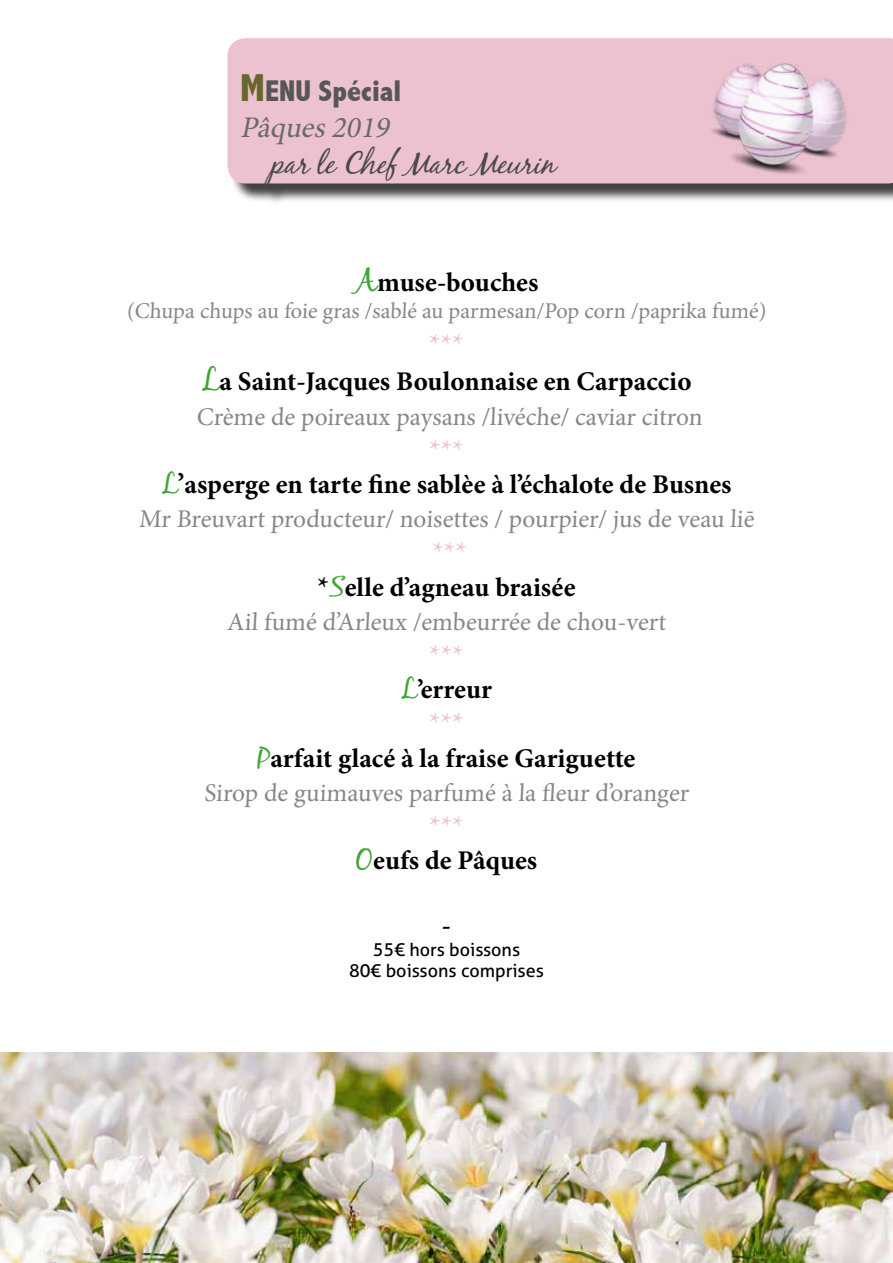
<style>
.page{position:relative;width:893px;height:1263px;background:#fff}
.page>*{position:absolute;margin:0;border:0;box-sizing:border-box;transform-origin:0 0}
.t1{font:italic 30px "Black Jack";color:#4a4a49}
.t2{font:800 condensed 30px "Abadi";color:#575756}
.t3{font:italic 30px "Minion Pro";color:#6b6a6a}
.t4{font:28.5px "Minion Pro";color:#ecc1d0}
.t5{font:700 27px "Minion Pro";color:#000}
.t6{font:25.5px "Minion Pro";letter-spacing:.005em;color:#878787}
.t7{font:22.5px "Minion Pro";color:#878787}
.t8{font:18px/21.6px "Aller";color:#000;text-align:center}
.s1{font-size:39px;color:#67682c}
.s2{font-family:"Black Jack";font-weight:400;font-size:31.5px;color:#3fa535}
.s3{font-family:"Black Jack";font-weight:400;font-size:28.5px;color:#3fa535}
.s4{font-size:28.5px}
</style>
<div class="page">
<img style="left:0;top:1052px;width:893px;height:211px">
<div style="left:230px;top:40px;width:663px;height:165px;background:#000;opacity:.75"></div>
<div style="left:227px;top:38px;width:666px;height:145px;background:#ecc1d0"></div>
<img style="left:696px;top:48px;width:166px;height:141px">
<p class="t2" style="left:240px;top:73px;width:162px"><span class="s1">M</span>ENU Spécial</p>
<p class="t3" style="left:240px;top:107px;width:158px">Pâques2019</p>
<p class="t1" style="left:270px;top:145px;width:298px">p arleChefMarcMeurin</p>
<p class="t5" style="left:355px;top:267px;width:185px"><span class="s2">A</span>muse-bouches</p>
<p class="t7" style="left:127px;top:296px;width:643px">(Chupa chups au foie gras /sablé au parmesan/Pop corn /paprika fumé)</p>
<p class="t4" style="left:429px;top:324px;width:36px">***</p>
<p class="t5" style="left:201px;top:366px;width:491px"><span class="s2">L</span>a Saint-Jacques Boulonnaise en Carpaccio</p>
<p class="t6" style="left:196px;top:399px;width:509px">Crème de poireaux paysans /livéche/ caviar citron</p>
<p class="t4" style="left:429px;top:431px;width:36px">***</p>
<p class="t5" style="left:161px;top:468px;width:572px"><span class="s3">L</span><span class="s4">’</span>asperge en tarte fine sablèe à l’échalote de Busnes</p>
<p class="t6" style="left:139px;top:502px;width:619px">Mr Breuvart producteur/ noisettes / pourpier/ jus de veau liē</p>
<p class="t4" style="left:432px;top:533px;width:36px">***</p>
<p class="t5" style="left:317px;top:571px;width:260px"><span class="s4">*</span><span class="s3">S</span>elle d’agneau braisée</p>
<p class="t6" style="left:227px;top:604px;width:442px">Ail fumé d’Arleux /embeurrée de chou-vert</p>
<p class="t4" style="left:429px;top:636px;width:36px">***</p>
<p class="t5" style="left:401px;top:673px;width:93px"><span class="s3">L</span>’erreur</p>
<p class="t4" style="left:429px;top:704px;width:36px">***</p>
<p class="t5" style="left:258px;top:742px;width:379px"><span class="s3">P</span>arfait glacé à la fraise Gariguette</p>
<p class="t6" style="left:204px;top:775px;width:488px">Sirop de guimauves parfumé à la fleur d’oranger</p>
<p class="t4" style="left:429px;top:807px;width:36px">***</p>
<p class="t5" style="left:356px;top:844px;width:183px"><span class="s3">O</span>eufs de Pâques</p>
<p class="t5" style="left:442px;top:909px;width:11px">-</p>
<p class="t8" style="left:349px;top:938px;width:196px">55€ hors boissons<br>80€ boissons comprises</p>
</div>
